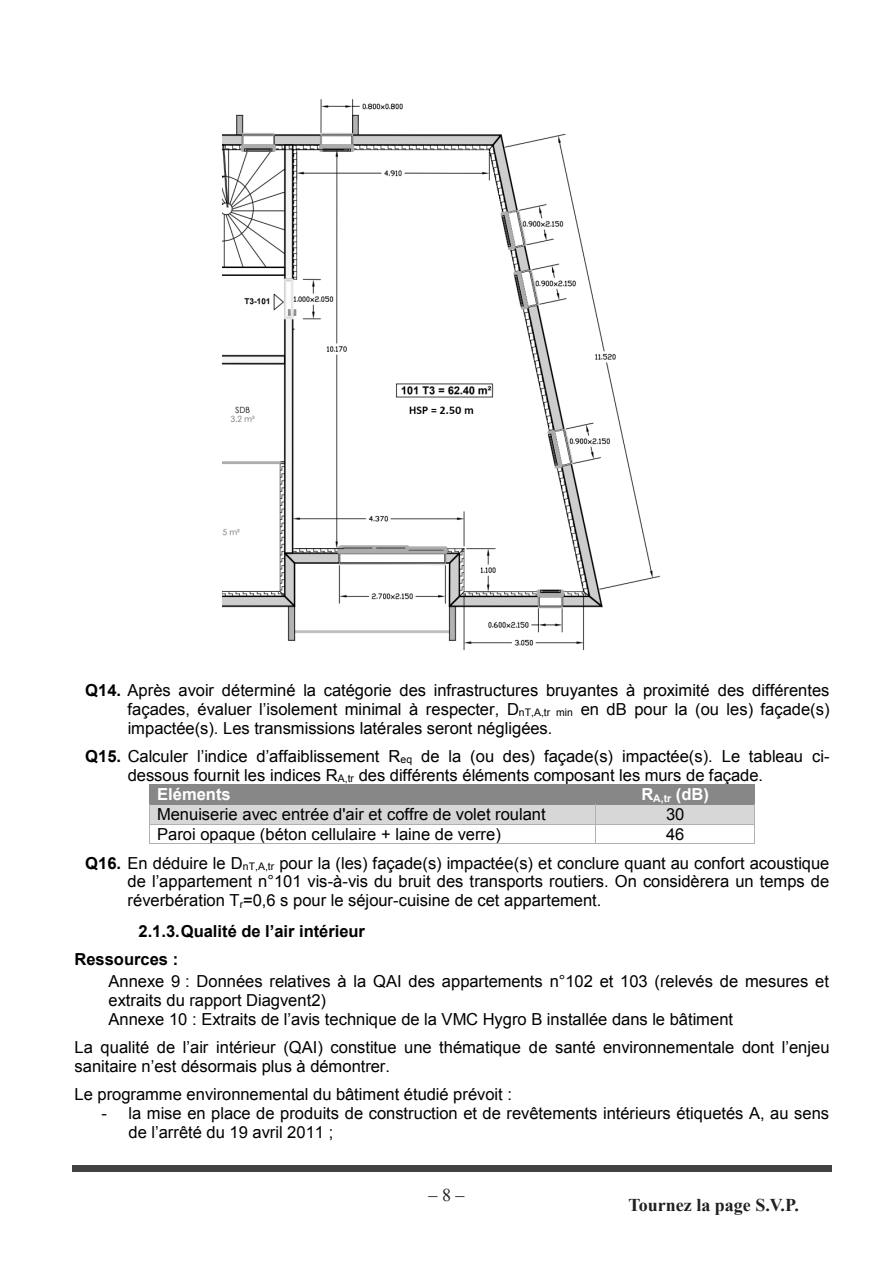
<style>
.page{position:relative;width:893px;height:1263px;background:#fff}
.page>*{position:absolute;margin:0;border:0;box-sizing:border-box;transform-origin:0 0}
.t1{font:700 18px "Times New Roman";color:#231f20}
.t2{font:18px "Times New Roman";color:#231f20}
.t3{font:16.5px/19px "Arial";color:#000}
.t4{font:700 16.5px/28px "Arial";color:#000}
.t5{font:700 16.5px "Arial";color:#fff}
.s1{font-weight:700}
</style>
<div class="page">
<div style="left:72px;top:1165px;width:760px;height:5px;background:#434343"></div>
<hr style="left:72px;top:1171px;width:760px;height:1px;background:#434343">
<div style="left:149px;top:785px;width:446px;height:19px;background:#878787"></div>
<div style="left:595px;top:785px;width:159px;height:19px;background:#878787"></div>
<hr style="left:149px;top:784px;width:446px;height:1px;background:#878787">
<hr style="left:596px;top:784px;width:159px;height:1px;background:#878787">
<div style="left:149px;top:805px;width:446px;height:19px;background:#d7d7d7"></div>
<div style="left:596px;top:805px;width:158px;height:19px;background:#d7d7d7"></div>
<hr style="left:149px;top:804px;width:446px;height:1px;background:#878787">
<hr style="left:596px;top:804px;width:159px;height:1px;background:#878787">
<hr style="left:149px;top:824px;width:446px;height:1px;background:#b1b1b1">
<hr style="left:596px;top:824px;width:159px;height:1px;background:#b1b1b1">
<svg style="left:149px;top:804px;width:1px;height:39px"></svg>
<hr style="left:149px;top:843px;width:446px;height:1px;background:#b1b1b1">
<svg style="left:595px;top:804px;width:1px;height:40px"></svg>
<hr style="left:596px;top:843px;width:159px;height:1px;background:#b1b1b1">
<img style="left:222px;top:99px;width:438px;height:552px">
<p class="t3" style="left:128px;top:680px;width:703px;text-align:justify;text-indent:-42px"><span class="s1">Q14.</span> Après avoir déterminé la catégorie des infrastructures bruyantes à proximité des différentes façades, évaluer l’isolement minimal à respecter, D<sub>nT,A,tr</sub> <sub>min</sub> en dB pour la (ou les) façade(s) impactée(s). Les transmissions latérales seront négligées.</p>
<p class="t3" style="left:85px;top:746px;width:746px"><span class="s1">Q15.</span> Calculer l’indice d’affaiblissement R<sub>eq</sub> de la (ou des) façade(s) impactée(s). Le tableau ci-</p>
<p class="t3" style="left:128px;top:765px;width:637px">dessous fournit les indices R<sub>A,tr</sub> des différents éléments composant les murs de façade.</p>
<p class="t5" style="left:157px;top:783px;width:75px">Eléments</p>
<p class="t5" style="left:641px;top:783px;width:69px">R<sub>A,tr</sub> (dB)</p>
<p class="t3" style="left:157px;top:805px;width:390px">Menuiserie avec entrée d'air et coffre de volet roulant</p>
<p class="t3" style="left:666px;top:805px;width:20px">30</p>
<p class="t3" style="left:157px;top:824px;width:345px">Paroi opaque (béton cellulaire + laine de verre)</p>
<p class="t3" style="left:85px;top:820px;width:746px;line-height:28.8px;text-indent:581px">46<br><span class="s1">Q16.</span> En déduire le D<sub>nT,A,tr</sub> pour la (les) façade(s) impactée(s) et conclure quant au confort acoustique</p>
<p class="t3" style="left:128px;top:872px;width:703px">de l’appartement n°101 vis-à-vis du bruit des transports routiers. On considèrera un temps de réverbération T<sub>r</sub>=0,6 s pour le séjour-cuisine de cet appartement.</p>
<p class="t4" style="left:75px;top:918px;width:292px;text-indent:64px">2.1.3.Qualité de l’air intérieur<br>Ressources :</p>
<p class="t3" style="left:109px;top:972px;width:722px">Annexe 9 : Données relatives à la QAI des appartements n°102 et 103 (relevés de mesures et extraits du rapport Diagvent2)<br>Annexe 10 : Extraits de l’avis technique de la VMC Hygro B installée dans le bâtiment</p>
<p class="t3" style="left:75px;top:1038px;width:756px">La qualité de l’air intérieur (QAI) constitue une thématique de santé environnementale dont l’enjeu sanitaire n’est désormais plus à démontrer.</p>
<p class="t3" style="left:75px;top:1085px;width:439px">Le programme environnemental du bâtiment étudié prévoit :</p>
<p class="t3" style="left:129px;top:1104px;width:702px;text-indent:-27px">- la mise en place de produits de construction et de revêtements intérieurs étiquetés A, au sens de l’arrêté du 19 avril 2011 ;</p>
<p class="t2" style="left:428px;top:1183px;width:37px">‒ 8 ‒</p>
<p class="t1" style="left:628px;top:1192px;width:172px">Tournez la page S.V.P.</p>
</div>
